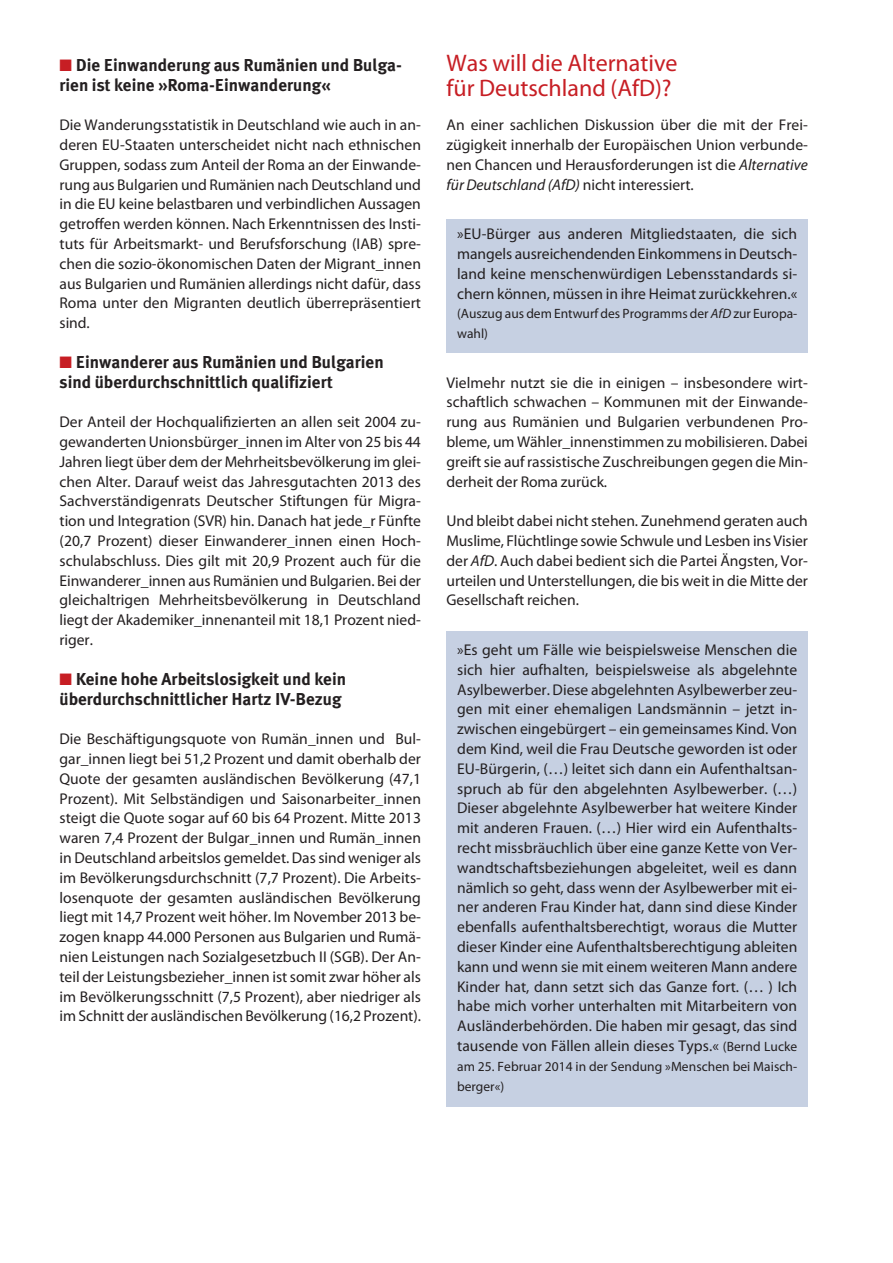
<style>
.page{position:relative;width:893px;height:1263px;background:#fff}
.page>*{position:absolute;margin:0;border:0;box-sizing:border-box;transform-origin:0 0}
.t1{font:24px/25.5px "Myriad Pro";color:#c71e24}
.t2{font:700 17.25px/19.8px "Meta Plus";color:#231f20}
.t3{font:15.6px/19.8px "Myriad Pro";color:#231f20;text-align:justify}
.t4{font:13.5px/19.8px "Myriad Pro";color:#231f20}
.s1{color:#c71e24}
.s2{font-style:italic}
.s3{font-size:13.5px}
</style>
<div class="page">
<div style="left:446px;top:220px;width:362px;height:133px;background:#c6d0e2"></div>
<div style="left:446px;top:632px;width:362px;height:475px;background:#c6d0e2"></div>
<p class="t2" style="left:60px;top:56px;width:344px"><span class="s1">■</span> Die Einwanderung aus Rumänien und Bulga&shy;rien ist keine »Roma-Einwanderung«</p>
<p class="t3" style="left:60px;top:116px;width:363px">Die Wanderungsstatistik in Deutschland wie auch in an&shy;deren EU-Staaten unterscheidet nicht nach ethnischen Gruppen, sodass zum Anteil der Roma an der Einwande&shy;rung aus Bulgarien und Rumänien nach Deutschland und in die EU keine belastbaren und verbindlichen Aussagen getroffen werden können. Nach Erkenntnissen des Insti&shy;tuts für Arbeitsmarkt- und Berufsforschung (IAB) spre&shy;chen die sozio-ökonomischen Daten der Migrant_innen aus Bulgarien und Rumänien allerdings nicht dafür, dass Roma unter den Migranten deutlich überrepräsentiert sind.</p>
<p class="t2" style="left:60px;top:353px;width:326px"><span class="s1">■</span> Einwanderer aus Rumänien und Bulgarien sind überdurchschnittlich qualifiziert</p>
<p class="t3" style="left:60px;top:413px;width:363px">Der Anteil der Hochqualifizierten an allen seit 2004 zu - gewanderten Unionsbürger_innen im Alter von 25 bis 44<br>Jahren liegt über dem der Mehrheitsbevölkerung im glei&shy;chen Alter. Darauf weist das Jahresgutachten 2013 des Sachverständigenrats Deutscher Stiftungen für Migra - tion und Integration (SVR) hin. Danach hat jede_r Fünfte (20,7 Prozent) dieser Einwanderer_innen einen Hoch&shy;schulabschluss. Dies gilt mit 20,9 Prozent auch für die Einwanderer_innen aus Rumänien und Bulgarien. Bei der gleichaltrigen Mehrheitsbevöl kerung in Deutschland liegt der Akademiker_innenanteil mit 18,1 Prozent nied&shy;riger.</p>
<p class="t2" style="left:60px;top:670px;width:288px"><span class="s1">■</span> Keine hohe Arbeitslosigkeit und kein überdurchschnittlicher Hartz IV-Bezug</p>
<p class="t3" style="left:60px;top:730px;width:363px">Die Beschäftigungsquote von Rumän_innen und Bul&shy;gar_innen liegt bei 51,2 Prozent und damit oberhalb der Quote der gesamten ausländischen Bevölkerung (47,1<br>Prozent). Mit Selbständigen und Saisonarbeiter_innen steigt die Quote sogar auf 60 bis 64 Prozent. Mitte 2013 waren 7,4 Prozent der Bulgar_innen und Rumän_innen in Deutschland arbeitslos gemeldet. Das sind weniger als im Bevölkerungsdurchschnitt (7,7 Prozent). Die Arbeits&shy;losenquote der gesamten ausländischen Bevölkerung liegt mit 14,7 Prozent weit höher. Im November 2013 be&shy;zogen knapp 44.000 Personen aus Bulgarien und Rumä&shy;nien Leistungen nach Sozialgesetzbuch II (SGB). Der An&shy;teil der Leistungsbezieher_innen ist somit zwar höher als im Bevölkerungsschnitt (7,5 Prozent), aber niedriger als im Schnitt der ausländischen Bevölkerung (16,2 Prozent).</p>
<h1 class="t1" style="left:446px;top:52px;width:233px">Was will die Alternative für Deutschland (AfD)?</h1>
<p class="t3" style="left:446px;top:116px;width:363px">An einer sachlichen Diskussion über die mit der Frei - zügigkeit innerhalb der Europäischen Union verbunde&shy;nen Chancen und Herausforderungen ist die <span class="s2">Alternative für Deutschland (AfD)</span> nicht interessiert.</p>
<p class="t3" style="left:457px;top:225px;width:342px">»EU-Bürger aus anderen Mitgliedstaaten, die sich mangels ausreichendenden Einkommens in Deutsch&shy;land keine menschenwürdigen Lebens standards si&shy;chern können, müssen in ihre Heimat zurückkehren.«</p>
<p class="t4" style="left:457px;top:305px;width:342px">(Auszug aus dem Entwurf des Programms der <span class="s2">AfD</span> zur Europa&shy;wahl)</p>
<p class="t3" style="left:446px;top:374px;width:363px">Vielmehr nutzt sie die in einigen – insbesondere wirt&shy;schaftlich schwachen – Kommunen mit der Einwande&shy;rung aus Rumänien und Bulgarien verbundenen Pro - bleme, um Wähler_innenstimmen zu mobilisieren. Dabei greift sie auf rassistische Zuschreibungen gegen die Min&shy;derheit der Roma zurück.</p>
<p class="t3" style="left:446px;top:512px;width:363px">Und bleibt dabei nicht stehen. Zunehmend geraten auch Muslime, Flüchtlinge sowie Schwule und Lesben ins Visier der <span class="s2">AfD</span>. Auch dabei bedient sich die Partei Ängsten, Vor&shy;urteilen und Unterstellungen, die bis weit in die Mitte der Gesellschaft reichen.</p>
<p class="t3" style="left:457px;top:641px;width:342px">»Es geht um Fälle wie beispielsweise Menschen die sich hier aufhalten, beispielsweise als abgelehnte Asylbewerber. Diese abgelehnten Asylbewerber zeu&shy;gen mit einer ehemaligen Landsmännin – jetzt in - zwischen eingebürgert – ein gemeinsames Kind. Von dem Kind, weil die Frau Deutsche geworden ist oder EU-Bürgerin, (…) leitet sich dann ein Aufenthaltsan&shy;spruch ab für den abgelehnten Asylbewerber. (…)<br>Dieser abgelehnte Asylbewerber hat weitere Kinder mit anderen Frauen. (…) Hier wird ein Aufenthalts&shy;recht missbräuchlich über eine ganze Kette von Ver&shy;wandtschaftsbeziehungen abgeleitet, weil es dann nämlich so geht, dass wenn der Asylbewerber mit ei&shy;ner anderen Frau Kinder hat, dann sind diese Kinder ebenfalls aufenthaltsberechtigt, woraus die Mutter dieser Kinder eine Aufenthaltsberechtigung ableiten kann und wenn sie mit einem weiteren Mann andere Kinder hat, dann setzt sich das Ganze fort. (… ) Ich habe mich vorher unterhalten mit Mit arbeitern von Ausländerbehörden. Die haben mir gesagt, das sind tausende von Fällen allein dieses Typs.« <span class="s3">(Bernd Lucke</span></p>
<p class="t4" style="left:457px;top:1057px;width:342px">am 25. Februar 2014 in der Sendung »Menschen bei Maisch&shy;berger«)</p>
</div>
